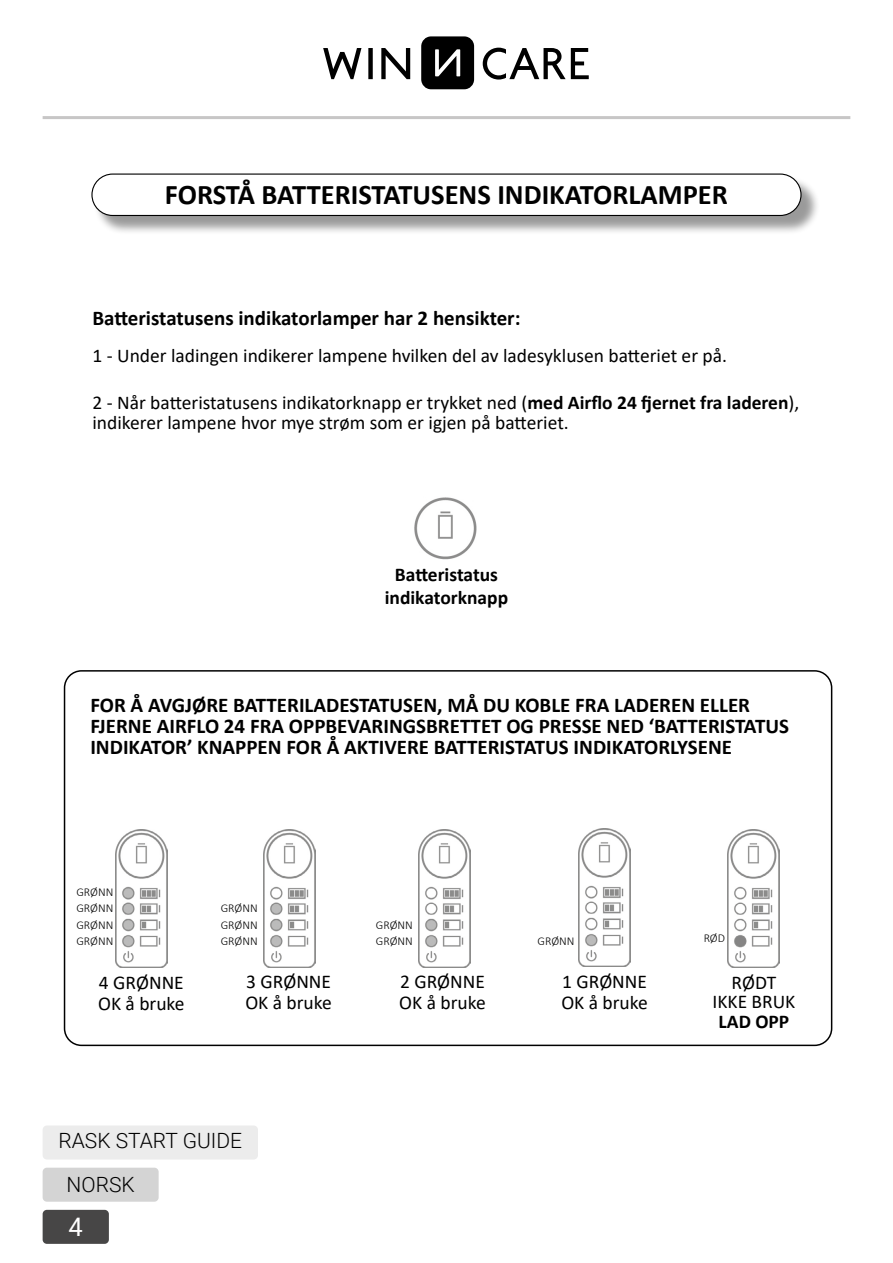
<style>
.page{position:relative;width:893px;height:1263px;background:#fff}
.page>*{position:absolute;margin:0;border:0;box-sizing:border-box;transform-origin:0 0}
.t1{font:700 28.5px "Calibri";color:#000}
.t2{font:25.5px "Roboto";color:#fff}
.t3{font:700 21px/21px "Calibri";color:#000}
.t4{font:300 21px/43.5px "Roboto";color:#000}
.t5{font:19.5px/21px "Calibri";color:#000}
.t6{font:700 19.5px/23.4px "Calibri";color:#000;text-align:center}
.t7{font:300 12px/15.9px "Calibri";color:#000}
.s1{font-weight:700}
</style>
<div class="page">
<div style="left:43px;top:1125px;width:215px;height:34px;background:#ececec;border-radius:4px"></div>
<div style="left:421px;top:36px;width:53px;height:53px;background:#000;border-radius:10px"></div>
<svg style="left:435px;top:49px;width:25px;height:27px"></svg>
<svg style="left:483px;top:48px;width:106px;height:32px"></svg>
<svg style="left:381px;top:48px;width:29px;height:31px"></svg>
<svg style="left:368px;top:48px;width:5px;height:31px"></svg>
<svg style="left:323px;top:48px;width:38px;height:31px"></svg>
<hr style="left:43px;top:116px;width:807px;height:3px;background:#c7c6c6">
<div style="left:43px;top:1210px;width:66px;height:34px;background:#474646;border-radius:4px"></div>
<div style="left:43px;top:1168px;width:116px;height:34px;background:#d4d4d4;border-radius:4px"></div>
<img style="left:414px;top:497px;width:63px;height:63px">
<div style="left:94px;top:176px;width:726px;height:59px;background:#000;opacity:.4"></div>
<div style="left:92px;top:174px;width:709px;height:41px;background:#fff;border-radius:21px"></div>
<div style="left:91px;top:173px;width:710px;height:43px;border:1px solid #000;border-radius:21px"></div>
<div style="left:64px;top:670px;width:768px;height:376px;border:2px solid #000;border-radius:17px"></div>
<img style="left:115px;top:830px;width:52px;height:137px">
<img style="left:264px;top:830px;width:52px;height:137px">
<img style="left:418px;top:830px;width:52px;height:137px">
<img style="left:578px;top:829px;width:53px;height:137px">
<img style="left:727px;top:830px;width:52px;height:137px">
<h1 class="t1" style="left:165px;top:174px;width:564px">FORSTÅ BATTERISTATUSENS INDIKATORLAMPER</h1>
<p class="t3" style="left:92px;top:307px;width:429px">Batteristatusens indikatorlamper har 2 hensikter:</p>
<p class="t5" style="left:92px;top:345px;width:636px">1 - Under ladingen indikerer lampene hvilken del av ladesyklusen batteriet er på.</p>
<p class="t5" style="left:92px;top:392px;width:708px;line-height:19.5px">2 - Når batteristatusens indikatorknapp er trykket ned (<span class="s1">med Airflo 24 fjernet fra laderen</span>), indikerer lampene hvor mye strøm som er igjen på batteriet.</p>
<p class="t6" style="left:385px;top:562px;width:125px">Batteristatus indikatorknapp</p>
<p class="t3" style="left:90px;top:695px;width:700px">FOR Å AVGJØRE BATTERILADESTATUSEN, MÅ DU KOBLE FRA LADEREN ELLER<br>FJERNE AIRFLO 24 FRA OPPBEVARINGSBRETTET OG PRESSE NED ‘BATTERISTATUS<br>INDIKATOR’ KNAPPEN FOR Å AKTIVERE BATTERISTATUS INDIKATORLYSENE</p>
<p class="t7" style="left:76px;top:884px;width:38px">GRØNN</p>
<p class="t7" style="left:76px;top:900px;width:38px">GRØNN</p>
<p class="t7" style="left:221px;top:900px;width:38px">GRØNN</p>
<p class="t7" style="left:76px;top:917px;width:38px">GRØNN<br>GRØNN</p>
<p class="t7" style="left:221px;top:917px;width:38px">GRØNN<br>GRØNN</p>
<p class="t7" style="left:376px;top:917px;width:38px">GRØNN<br>GRØNN</p>
<p class="t5" style="left:98px;top:971px;width:88px">4 GRØNNE<br>OK å bruke</p>
<p class="t5" style="left:245px;top:970px;width:88px">3 GRØNNE<br>OK å bruke</p>
<p class="t5" style="left:399px;top:970px;width:88px">2 GRØNNE<br>OK å bruke</p>
<p class="t4" style="left:67px;top:1118px;width:177px;text-indent:-8px">RASK START GUIDE<br>NORSK</p>
<h2 class="t2" style="left:69px;top:1209px;width:16px">4</h2>
<p class="t7" style="left:538px;top:933px;width:38px">GRØNN</p>
<p class="t5" style="left:561px;top:970px;width:88px">1 GRØNNE<br>OK å bruke</p>
<p class="t7" style="left:704px;top:930px;width:23px">RØD</p>
<p class="t5" style="left:712px;top:972px;width:84px;line-height:19.5px;text-align:center">RØDT<br>IKKE BRUK</p>
<p class="t6" style="left:719px;top:1009px;width:72px">LAD OPP</p>
</div>
